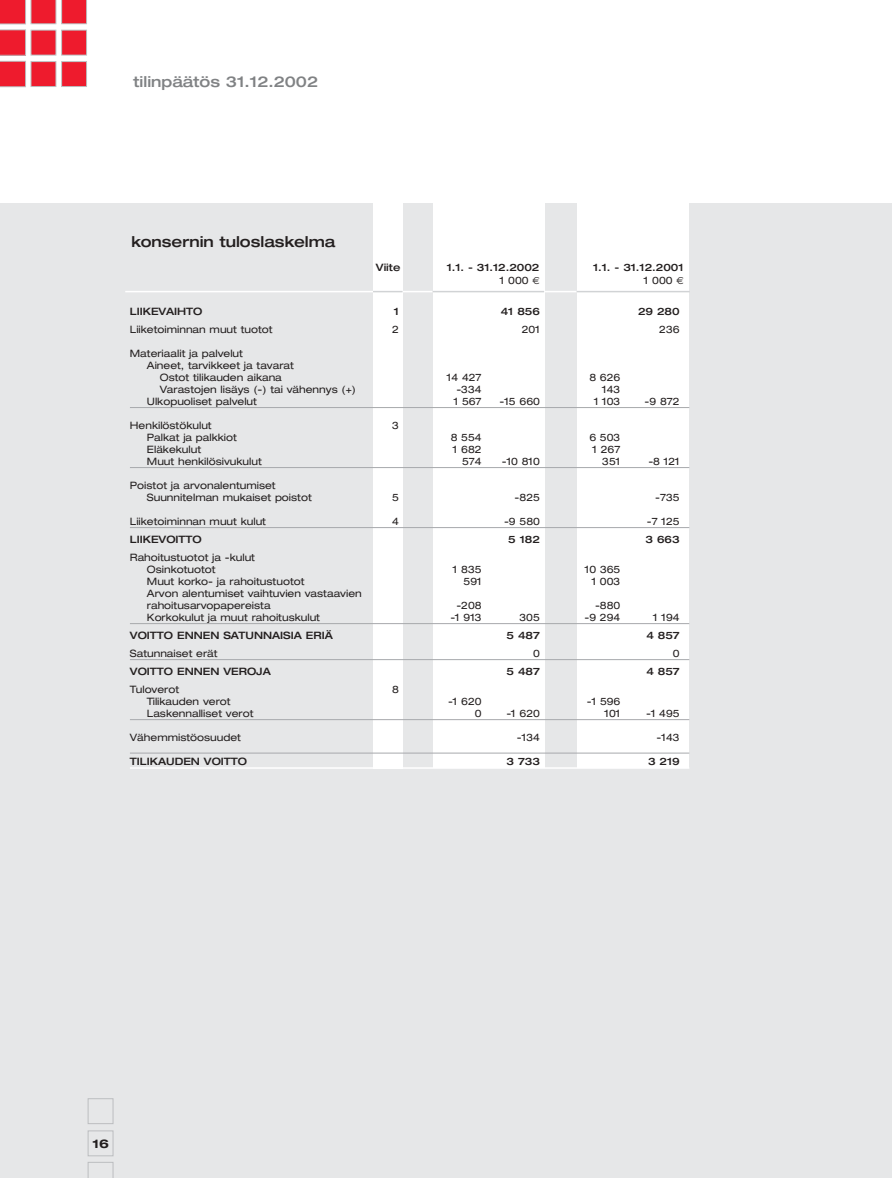
<style>
.page{position:relative;width:892px;height:1178px;background:#fff}
.page>*{position:absolute;margin:0;border:0;box-sizing:border-box;transform-origin:0 0}
.t1{font:500 expanded 15px "Helvetica Neue";color:#231f1f}
.t2{font:500 expanded 15px "Helvetica Neue";color:#808284}
.t3{font:700 expanded 12px "Helvetica Neue";color:#231f1f}
.t4{font:expanded 10.2px/12px "Helvetica Neue";color:#231f1f}
.t5{font:500 expanded 10.2px "Helvetica Neue";color:#231f1f}
.s1{font-family:"Euro Sans";font-stretch:normal}
</style>
<div class="page">
<div style="left:0;top:203px;width:892px;height:975px;background:#e6e7e8"></div>
<hr style="left:125px;top:291px;width:564px;height:1px;background:#fff">
<svg style="left:87px;top:1098px;width:27px;height:80px"></svg>
<div style="left:433px;top:174px;width:111px;height:594px;background:#fff"></div>
<div style="left:373px;top:184px;width:30px;height:585px;background:#fff"></div>
<div style="left:577px;top:168px;width:112px;height:600px;background:#fff"></div>
<hr style="left:373px;top:291px;width:30px;height:1px;background:#d1d3d5">
<hr style="left:433px;top:291px;width:111px;height:1px;background:#d1d3d5">
<hr style="left:577px;top:291px;width:113px;height:1px;background:#d1d3d5">
<hr style="left:130px;top:407px;width:559px;height:1px;background:#a7a9ac">
<hr style="left:130px;top:467px;width:559px;height:1px;background:#a7a9ac">
<hr style="left:130px;top:527px;width:559px;height:1px;background:#a7a9ac">
<hr style="left:130px;top:623px;width:559px;height:1px;background:#a7a9ac">
<hr style="left:130px;top:659px;width:559px;height:1px;background:#a7a9ac">
<hr style="left:130px;top:719px;width:559px;height:1px;background:#a7a9ac">
<hr style="left:130px;top:753px;width:559px;height:1px;background:#a7a9ac">
<hr style="left:130px;top:767px;width:559px;height:2px;background:#fff">
<svg style="left:0;top:0;width:87px;height:87px"></svg>
<h1 class="t2" style="left:134px;top:76px;width:186px">tilinpäätös 31.12.2002</h1>
<h1 class="t1" style="left:131px;top:236px;width:206px">konsernin tuloslaskelma</h1>
<p class="t5" style="left:130px;top:307px;width:74px">LIIKEVAIHTO</p>
<p class="t4" style="left:130px;top:324px;width:144px">Liiketoiminnan muut tuotot</p>
<p class="t4" style="left:130px;top:348px;width:115px">Materiaalit ja palvelut</p>
<p class="t4" style="left:147px;top:360px;width:149px">Aineet, tarvikkeet ja tavarat</p>
<p class="t4" style="left:160px;top:372px;width:123px">Ostot tilikauden aikana</p>
<p class="t4" style="left:160px;top:384px;width:197px">Varastojen lisäys (-) tai vähennys (+)</p>
<p class="t4" style="left:147px;top:396px;width:112px">Ulkopuoliset palvelut</p>
<p class="t4" style="left:147px;top:420px;width:116px;text-indent:-17px">Henkilöstökulut<br>Palkat ja palkkiot<br>Eläkekulut<br>Muut henkilösivukulut</p>
<p class="t4" style="left:147px;top:480px;width:166px;text-indent:-17px">Poistot ja arvonalentumiset<br>Suunnitelman mukaiset poistot</p>
<p class="t4" style="left:130px;top:516px;width:138px">Liiketoiminnan muut kulut</p>
<p class="t5" style="left:130px;top:535px;width:73px">LIIKEVOITTO</p>
<p class="t4" style="left:147px;top:552px;width:216px;text-indent:-17px">Rahoitustuotot ja -kulut<br>Osinkotuotot<br>Muut korko- ja rahoitustuotot<br>Arvon alentumiset vaihtuvien vastaavien rahoitusarvopapereista<br>Korkokulut ja muut rahoituskulut</p>
<p class="t5" style="left:130px;top:631px;width:205px">VOITTO ENNEN SATUNNAISIA ERIÄ</p>
<p class="t4" style="left:130px;top:648px;width:89px">Satunnaiset erät</p>
<p class="t5" style="left:130px;top:667px;width:142px">VOITTO ENNEN VEROJA</p>
<p class="t4" style="left:147px;top:684px;width:108px;text-indent:-17px">Tuloverot<br>Tilikauden verot<br>Laskennalliset verot</p>
<p class="t4" style="left:130px;top:732px;width:113px">Vähemmistöosuudet</p>
<p class="t5" style="left:130px;top:757px;width:119px">TILIKAUDEN VOITTO</p>
<p class="t5" style="left:376px;top:263px;width:26px">Viite</p>
<p class="t5" style="left:447px;top:263px;width:94px">1.1. - 31.12.2002</p>
<p class="t5" style="left:593px;top:263px;width:92px">1.1. - 31.12.2001</p>
<p class="t4" style="left:500px;top:275px;width:41px">1 000 <span class="s1">€</span></p>
<p class="t4" style="left:644px;top:275px;width:41px">1 000 <span class="s1">€</span></p>
<p class="t5" style="left:394px;top:307px;width:7px">1</p>
<p class="t5" style="left:501px;top:307px;width:41px">41 856</p>
<p class="t5" style="left:638px;top:307px;width:43px">29 280</p>
<p class="t4" style="left:392px;top:324px;width:8px">2</p>
<p class="t4" style="left:522px;top:324px;width:20px">201</p>
<p class="t4" style="left:659px;top:324px;width:22px">236</p>
<p class="t4" style="left:392px;top:420px;width:8px">3</p>
<p class="t4" style="left:447px;top:372px;width:36px">14 427</p>
<p class="t4" style="left:589px;top:372px;width:33px">8 626</p>
<p class="t4" style="left:456px;top:384px;width:27px">-334</p>
<p class="t4" style="left:602px;top:384px;width:20px">143</p>
<p class="t4" style="left:454px;top:396px;width:29px">1 567</p>
<p class="t4" style="left:499px;top:396px;width:42px">-15 660</p>
<p class="t4" style="left:594px;top:396px;width:28px">1 103</p>
<p class="t4" style="left:645px;top:396px;width:37px">-9 872</p>
<p class="t4" style="left:451px;top:432px;width:33px">8 554</p>
<p class="t4" style="left:589px;top:432px;width:33px">6 503</p>
<p class="t4" style="left:453px;top:444px;width:30px">1 682</p>
<p class="t4" style="left:592px;top:444px;width:29px">1 267</p>
<p class="t4" style="left:462px;top:456px;width:21px">574</p>
<p class="t4" style="left:502px;top:456px;width:40px">-10 810</p>
<p class="t4" style="left:602px;top:456px;width:20px">351</p>
<p class="t4" style="left:648px;top:456px;width:33px">-8 121</p>
<p class="t4" style="left:392px;top:492px;width:8px">5</p>
<p class="t4" style="left:515px;top:492px;width:27px">-825</p>
<p class="t4" style="left:655px;top:492px;width:26px">-735</p>
<p class="t4" style="left:392px;top:516px;width:8px">4</p>
<p class="t4" style="left:504px;top:516px;width:37px">-9 580</p>
<p class="t4" style="left:647px;top:516px;width:34px">-7 125</p>
<p class="t5" style="left:508px;top:535px;width:33px">5 182</p>
<p class="t5" style="left:646px;top:535px;width:36px">3 663</p>
<p class="t4" style="left:453px;top:564px;width:30px">1 835</p>
<p class="t4" style="left:585px;top:564px;width:37px">10 365</p>
<p class="t4" style="left:463px;top:576px;width:20px">591</p>
<p class="t4" style="left:592px;top:576px;width:30px">1 003</p>
<p class="t4" style="left:456px;top:600px;width:27px">-208</p>
<p class="t4" style="left:595px;top:600px;width:27px">-880</p>
<p class="t4" style="left:450px;top:612px;width:33px">-1 913</p>
<p class="t4" style="left:519px;top:612px;width:22px">305</p>
<p class="t4" style="left:584px;top:612px;width:37px">-9 294</p>
<p class="t4" style="left:653px;top:612px;width:28px">1 194</p>
<p class="t5" style="left:507px;top:631px;width:35px">5 487</p>
<p class="t5" style="left:646px;top:631px;width:35px">4 857</p>
<p class="t4" style="left:533px;top:648px;width:8px">0</p>
<p class="t4" style="left:673px;top:648px;width:8px">0</p>
<p class="t5" style="left:507px;top:667px;width:35px">5 487</p>
<p class="t5" style="left:646px;top:667px;width:35px">4 857</p>
<p class="t4" style="left:392px;top:684px;width:8px">8</p>
<p class="t4" style="left:448px;top:696px;width:35px">-1 620</p>
<p class="t4" style="left:587px;top:696px;width:35px">-1 596</p>
<p class="t4" style="left:475px;top:708px;width:8px">0</p>
<p class="t4" style="left:506px;top:708px;width:35px">-1 620</p>
<p class="t4" style="left:604px;top:708px;width:17px">101</p>
<p class="t4" style="left:646px;top:708px;width:35px">-1 495</p>
<p class="t4" style="left:517px;top:732px;width:25px">-134</p>
<p class="t4" style="left:657px;top:732px;width:25px">-143</p>
<p class="t5" style="left:507px;top:757px;width:35px">3 733</p>
<p class="t5" style="left:648px;top:757px;width:33px">3 219</p>
<p class="t3" style="left:92px;top:1139px;width:18px">16</p>
</div>
